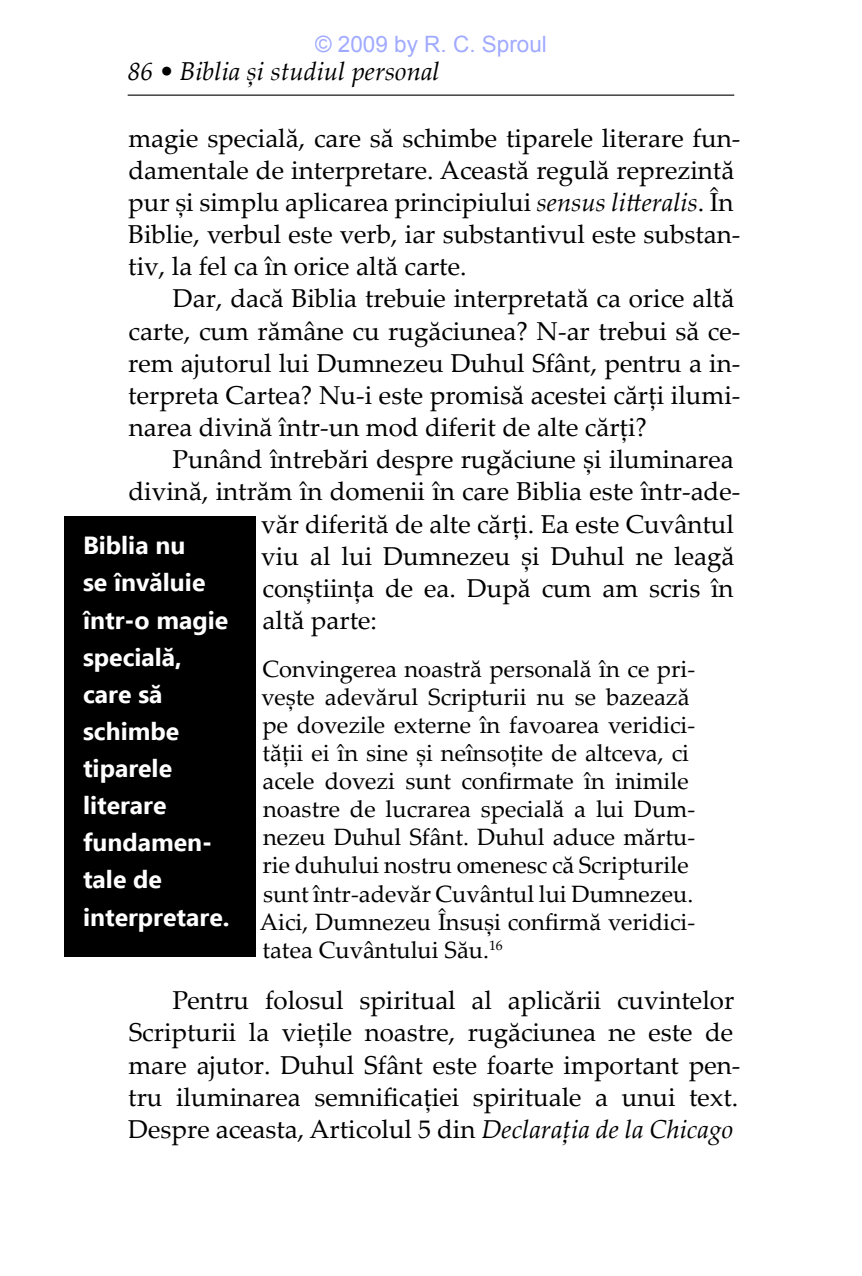
<style>
.page{position:relative;width:862px;height:1276px;background:#fff}
.page>*{position:absolute;margin:0;border:0;box-sizing:border-box;transform-origin:0 0}
.t1{font:25.88px/32.2px "Palatino Linotype";color:#000}
.t2{font:italic 25.88px "Palatino Linotype";color:#000}
.t3{font:700 24.75px/37.1px "Ebrima";color:#fff}
.t4{font:23.62px/28.1px "Palatino Linotype";color:#000}
.t5{font:22.5px "Arial";color:rgb(64 84 255/.5)}
.s1{font-style:italic}
</style>
<div class="page">
<hr style="left:128px;top:95px;width:605px;height:1px;background:#000">
<div style="left:64px;top:517px;width:191px;height:440px;background:#000"></div>
<p class="t5" style="left:315px;top:29px;width:233px">© 2009 by R. C. Sproul</p>
<p class="t2" style="left:128px;top:53px;width:313px">86 • Biblia și studiul personal</p>
<p class="t1" style="left:128px;top:121px;width:613px">magie specială, care să schimbe tiparele literare fun&shy;damentale de interpretare. Această regulă reprezintă pur şi simplu aplicarea principiului <span class="s1">sensus litteralis</span>. În Biblie, verbul este verb, iar substantivul este substan&shy;tiv, la fel ca în orice altă carte.</p>
<p class="t1" style="left:128px;top:281px;width:613px;text-indent:45px">Dar, dacă Biblia trebuie interpretată ca orice altă carte, cum rămâne cu rugăciunea? N‑ar trebui să ce&shy;rem ajutorul lui Dumnezeu Duhul Sfânt, pentru a in&shy;terpreta Cartea? Nu‑i este promisă acestei cărţi ilumi&shy;narea divină într‑un mod diferit de alte cărţi?</p>
<p class="t1" style="left:172px;top:442px;width:562px">Punând întrebări despre rugăciune şi iluminarea</p>
<p class="t1" style="left:128px;top:474px;width:613px">divină, intrăm în domenii în care Biblia este într‑ade-</p>
<p class="t1" style="left:261px;top:507px;width:474px">văr diferită de alte cărţi. Ea este Cuvântul</p>
<p class="t1" style="left:261px;top:539px;width:474px">viu al lui Dumnezeu şi Duhul ne leagă</p>
<p class="t1" style="left:262px;top:571px;width:472px">conştiinţa de ea. După cum am scris în</p>
<p class="t1" style="left:262px;top:603px;width:116px">altă parte:</p>
<p class="t4" style="left:259px;top:653px;width:437px">Convingerea noastră personală în ce pri&shy;veşte adevărul Scripturii nu se bazează pe dovezile externe în favoarea veridici&shy;tăţii ei în sine şi neînsoţite de altceva, ci acele dovezi sunt confirmate în inimile noastre de lucrarea specială a lui Dum&shy;nezeu Duhul Sfânt. Duhul aduce mărtu&shy;rie duhului nostru omenesc că Scripturile sunt într‑adevăr Cuvântul lui Dumnezeu.<br>Aici, Dumnezeu Însuşi confirmă veridici&shy;tatea Cuvântului Său.<sup>16</sup></p>
<p class="t1" style="left:128px;top:983px;width:613px;text-indent:44px">Pentru folosul spiritual al aplicării cuvintelor Scripturii la vieţile noastre, rugăciunea ne este de mare ajutor. Duhul Sfânt este foarte important pen&shy;tru iluminarea semnificaţiei spirituale a unui text.<br>Despre aceasta, Articolul 5 din <span class="s1">Declaraţia de la Chicago</span></p>
<p class="t3" style="left:83px;top:528px;width:148px">Biblia nu<br>se învăluie într‑o magie specială, care să schimbe tiparele literare fundamen&shy;tale de interpretare.</p>
</div>
